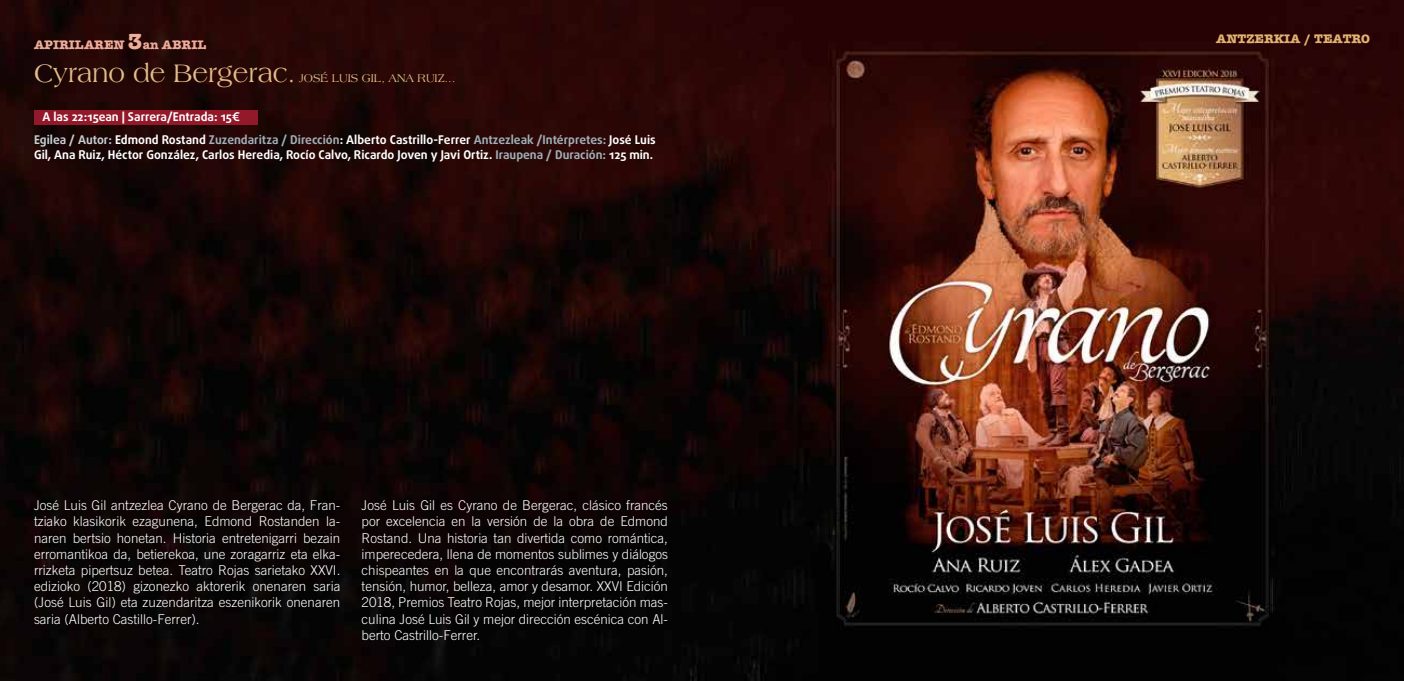
<style>
.page{position:relative;width:1404px;height:681px;background:#fff}
.page>*{position:absolute;margin:0;border:0;box-sizing:border-box;transform-origin:0 0}
.t1{font:27px "Americana";color:#e3bd8b;scale:.92 1}
.t2{font:300 13.5px/16.2px "Trade Gothic";color:#fff;text-align:justify}
.t3{font:700 12.75px "American Typewriter";color:#efad9b}
.t4{font:700 12.75px "American Typewriter";color:#e2b372}
.t5{font:700 12px/23px "Daxline Pro";color:#fff}
.t6{font:12px "Americana";color:#e3bd8b;scale:.92 1}
.s1{font-size:22.5px}
.s2{color:#c8cfd4}
.s3{color:#a1b0b8}
</style>
<div class="page">
<img style="left:0;top:0;width:1403px;height:680px">
<div style="left:34px;top:111px;width:224px;height:14px;background:#92182a"></div>
<p class="t3" style="left:34px;top:34px;width:174px">APIRILAREN <span class="s1">3</span>an ABRIL</p>
<h1 class="t1" style="left:34px;top:58px;width:286px">Cyrano de Bergerac.</h1>
<p class="t6" style="left:299px;top:71px;width:171px">JOSÉ LUIS GIL, ANA RUIZ…</p>
<p class="t5" style="left:34px;top:106px;width:623px;text-indent:9px">A las 22:15ean | Sarrera/Entrada: 15€<br><span class="s2">Egilea / Autor:</span> Edmond Rostand <span class="s3">Zuzendaritza / Dirección</span>: Alberto Castrillo-Ferrer <span class="s3">Antzezleak /Intérpretes:</span> José Luis</p>
<p class="t5" style="left:34px;top:143px;width:620px">Gil, Ana Ruiz, Héctor González, Carlos Heredia, Rocío Calvo, Ricardo Joven y Javi Ortiz. <span class="s3">Iraupena / Duración:</span> 125 min.</p>
<p class="t2" style="left:34px;top:497px;width:308px">José Luis Gil antzezlea Cyrano de Bergerac da, Fran&shy;tziako klasikorik ezagunena, Edmond Rostanden la&shy;naren bertsio honetan. Historia entretenigarri bezain erromantikoa da, betierekoa, une zoragarriz eta elka&shy;rrizketa pipertsuz betea. Teatro Rojas sarietako XXVI. edizioko (2018) gizonezko aktorerik onenaren saria (José Luis Gil) eta zuzendaritza eszenikorik onenaren saria (Alberto Castillo-Ferrer).</p>
<p class="t2" style="left:361px;top:497px;width:308px">José Luis Gil es Cyrano de Bergerac, clásico francés por excelencia en la versión de la obra de Edmond Rostand. Una historia tan divertida como romántica, imperecedera, llena de momentos sublimes y diálogos chispeantes en la que encontrarás aventura, pasión, tensión, humor, belleza, amor y desamor. XXVI Edición 2018, Premios Teatro Rojas, mejor interpretación mas&shy;culina José Luis Gil y mejor dirección escénica con Al&shy;berto Castrillo-Ferrer.</p>
<p class="t4" style="left:1215px;top:27px;width:155px">ANTZERKIA / TEATRO</p>
</div>
